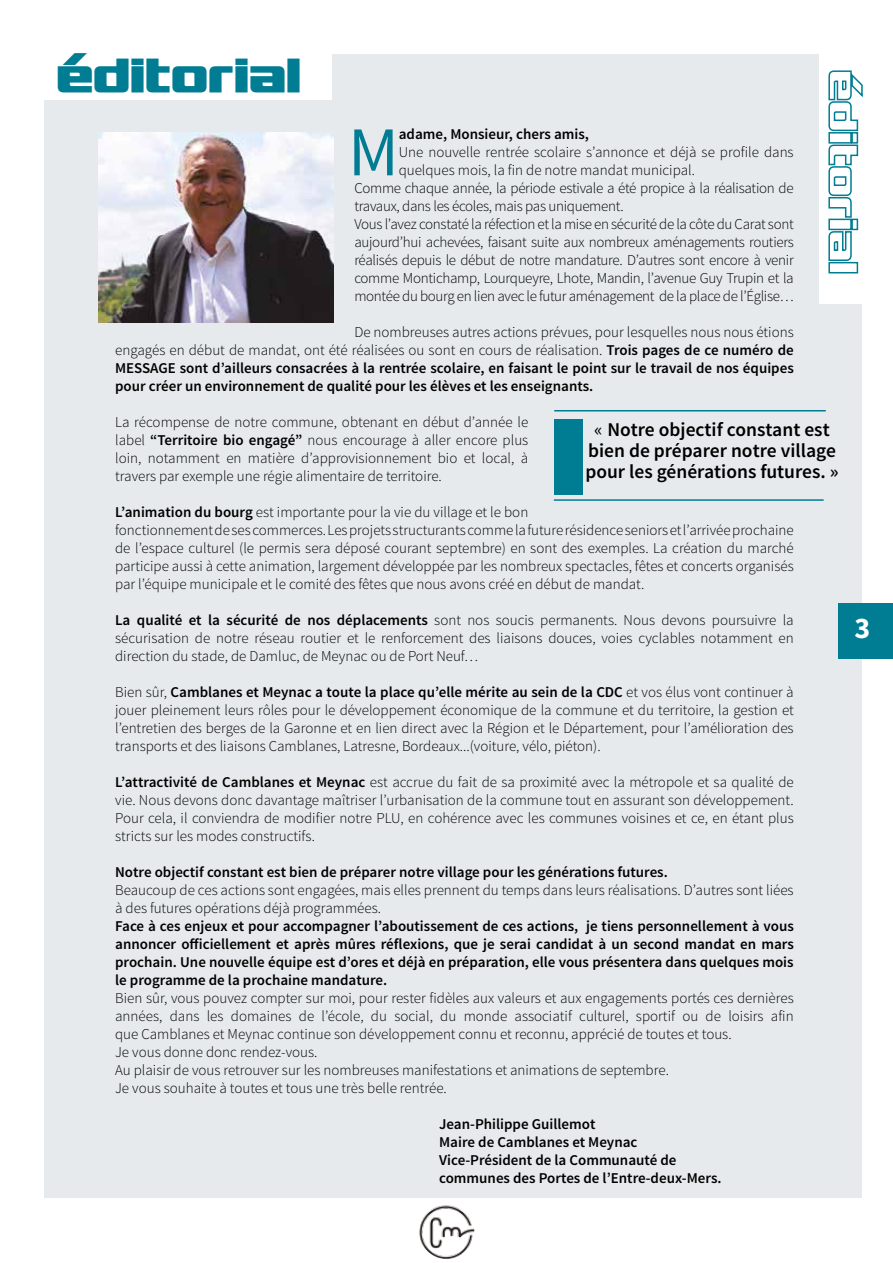
<style>
.page{position:relative;width:893px;height:1263px;background:#fff}
.page>*{position:absolute;margin:0;border:0;box-sizing:border-box;transform-origin:0 0}
.t1{font:69.9px "Source Sans Pro";color:#007c93}
.t2{font:700 45px "Interceptor";letter-spacing:.04em;color:#007c93}
.t3{font:700 30px "Source Sans Pro";color:#fff}
.t4{font:600 19.5px/21px "Source Sans Pro";color:#000;text-align:center}
.t5{font:300 15px/18px "Source Sans Pro";color:#000;text-align:justify}
.t6{font:600 15px/18px "Source Sans Pro";color:#000;text-align:justify}
.t7{font:300 15px "Source Sans Pro";letter-spacing:-.02em;color:#000}
.s1{font-weight:300}
.s2{font-weight:600}
.s3{font-weight:400}
</style>
<div class="page">
<div style="left:44px;top:54px;width:818px;height:1144px;background:#e6eaec"></div>
<div style="left:819px;top:44px;width:54px;height:260px;background:#fff"></div>
<div style="left:839px;top:604px;width:54px;height:55px;background:#007c93"></div>
<svg style="left:828px;top:70px;width:35px;height:192px"></svg>
<div style="left:828px;top:262px;width:30px;height:11px;border:2px solid #007c93"></div>
<div style="left:25px;top:46px;width:307px;height:54px;background:#fff"></div>
<hr style="left:554px;top:410px;width:272px;height:1px;background:#007c93">
<hr style="left:554px;top:499px;width:270px;height:2px;background:#007c93">
<div style="left:554px;top:419px;width:28px;height:75px;background:#007c93"></div>
<img style="left:419px;top:1203px;width:55px;height:56px;border-radius:28px">
<img style="left:98px;top:132px;width:235px;height:191px">
<h2 class="t2" style="left:58px;top:45px;width:244px">éditorial</h2>
<h1 class="t1" style="left:348px;top:109px;width:52px">M</h1>
<p class="t6" style="left:399px;top:126px;width:192px">adame, Monsieur, chers amis,</p>
<p class="t5" style="left:399px;top:143px;width:396px">Une nouvelle rentrée scolaire s’annonce et déjà se profile dans</p>
<p class="t5" style="left:399px;top:161px;width:298px">quelques mois, la fin de notre mandat municipal.</p>
<p class="t7" style="left:354px;top:179px;width:441px">Comme chaque année, la période estivale a été propice à la réalisation de</p>
<p class="t7" style="left:354px;top:197px;width:271px">travaux, dans les écoles, mais pas uniquement.</p>
<p class="t7" style="left:354px;top:215px;width:441px">Vous l’avez constaté la réfection et la mise en sécurité de la côte du Carat sont</p>
<p class="t7" style="left:354px;top:233px;width:441px">aujourd’hui achevées, faisant suite aux nombreux aménagements routiers</p>
<p class="t7" style="left:354px;top:251px;width:441px">réalisés depuis le début de notre mandature. D’autres sont encore à venir</p>
<p class="t7" style="left:354px;top:269px;width:441px">comme Montichamp, Lourqueyre, Lhote, Mandin, l’avenue Guy Trupin et la</p>
<p class="t7" style="left:354px;top:287px;width:441px">montée du bourg en lien avec le futur aménagement de la place de l’Église…</p>
<p class="t6" style="left:115px;top:324px;width:680px;text-indent:239px"><span class="s1">De nombreuses autres actions prévues, pour lesquelles nous nous étions engagés en début de mandat, ont été réalisées ou sont en cours de réalisation.</span> Trois pages de ce numéro de MESSAGE sont d’ailleurs consacrées à la rentrée scolaire, en faisant le point sur le travail de nos équipes pour créer un environnement de qualité pour les élèves et les enseignants.</p>
<p class="t5" style="left:115px;top:413px;width:415px">La récompense de notre commune, obtenant en début d’année le label <span class="s2">“Territoire bio engagé”</span> nous encourage à aller encore plus loin, notamment en matière d’approvisionnement bio et local, à travers par exemple une régie alimentaire de territoire.</p>
<p class="t5" style="left:115px;top:503px;width:680px;text-align:left"><span class="s2">L’animation du bourg</span> est importante pour la vie du village et le bon<br>fonctionnement de ses commerces. Les projets structurants comme la future résidence seniors et l’arrivée prochaine de l’espace culturel (le permis sera déposé courant septembre) en sont des exemples. La création du marché participe aussi à cette animation, largement développée par les nombreux spectacles, fêtes et concerts organisés par l’équipe municipale et le comité des fêtes que nous avons créé en début de mandat.</p>
<p class="t5" style="left:115px;top:611px;width:680px"><span class="s2">La qualité et la sécurité de nos déplacements</span> sont nos soucis permanents. Nous devons poursuivre la sécurisation de notre réseau routier et le renforcement des liaisons douces, voies cyclables notamment en direction du stade, de Damluc, de Meynac ou de Port Neuf…</p>
<p class="t5" style="left:115px;top:683px;width:680px">Bien sûr, <span class="s2">Camblanes et Meynac a toute la place qu’elle mérite au sein de la CDC</span> et vos élus vont continuer à jouer pleinement leurs rôles pour le développement économique de la commune et du territoire, la gestion et l’entretien des berges de la Garonne et en lien direct avec la Région et le Département, pour l’amélioration des transports et des liaisons Camblanes, Latresne, Bordeaux...(voiture, vélo, piéton).</p>
<p class="t5" style="left:115px;top:773px;width:680px"><span class="s2">L’attractivité de Camblanes et Meynac</span> est accrue du fait de sa proximité avec la métropole et sa qualité de vie. Nous devons donc davantage maîtriser l’urbanisation de la commune tout en assurant son développement.<br>Pour cela, il conviendra de modifier notre PLU, en cohérence avec les communes voisines et ce, en étant plus stricts sur les modes constructifs.</p>
<p class="t6" style="left:115px;top:864px;width:554px">Notre objectif constant est bien de préparer notre village pour les générations futures.</p>
<p class="t5" style="left:115px;top:881px;width:680px">Beaucoup de ces actions sont engagées, mais elles prennent du temps dans leurs réalisations. D’autres sont liées à des futures opérations déjà programmées.</p>
<p class="t6" style="left:115px;top:918px;width:680px">Face à ces enjeux et pour accompagner l’aboutissement de ces actions, je tiens personnellement à vous annoncer officiellement et après mûres réflexions, que je serai candidat à un second mandat en mars prochain. Une nouvelle équipe est d’ores et déjà en préparation, elle vous présentera dans quelques mois le programme de la prochaine mandature.</p>
<p class="t5" style="left:115px;top:989px;width:680px;text-align:left">Bien sûr, vous pouvez compter sur moi, pour rester fidèles aux valeurs et aux engagements portés ces dernières années, dans les domaines de l’école, du social, du monde associatif culturel, sportif ou de loisirs afin que Camblanes et Meynac continue son développement connu et reconnu, apprécié de toutes et tous.<br>Je vous donne donc rendez-vous.<br>Au plaisir de vous retrouver sur les nombreuses manifestations et animations de septembre.<br>Je vous souhaite à toutes et tous une très belle rentrée.</p>
<p class="t6" style="left:439px;top:1116px;width:284px;text-align:left">Jean-Philippe Guillemot<br>Maire de Camblanes et Meynac Vice-Président de la Communauté de communes des Portes de l’Entre-deux-Mers.</p>
<h3 class="t4" style="left:585px;top:419px;width:255px"><span class="s3">«</span> Notre objectif constant est bien de préparer notre village pour les générations futures. »</h3>
<h3 class="t3" style="left:855px;top:609px;width:17px">3</h3>
</div>
